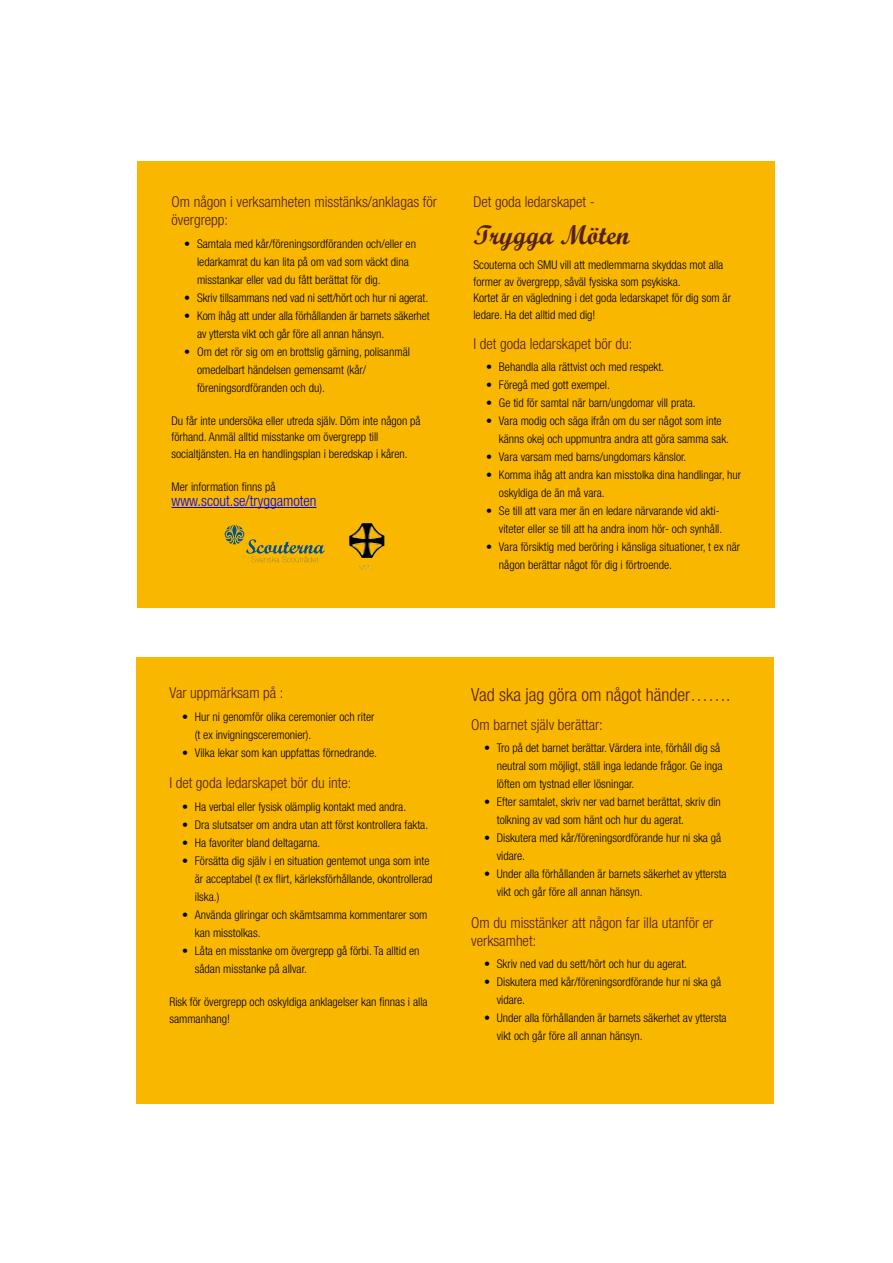
<style>
.page{position:relative;width:893px;height:1263px;background:#fff}
.page>*{position:absolute;margin:0;border:0;box-sizing:border-box;transform-origin:0 0}
.t1{font:27px "Script MT Bold";color:#51201b}
.t2{font:300 condensed 18px "Helvetica Neue";color:#51201b}
.t3{font:300 condensed 15px/18px "Helvetica Neue";color:#51201b}
.t4{font:300 condensed 15px "Helvetica Neue";color:#00f}
.t5{font:300 condensed 12px/18px "Helvetica Neue";color:#000}
</style>
<div class="page">
<div style="left:137px;top:162px;width:638px;height:446px;background:#fab700"></div>
<hr style="left:171px;top:507px;width:145px;height:1px;background:#00f">
<svg style="left:225px;top:525px;width:100px;height:37px"></svg>
<img style="left:349px;top:523px;width:35px;height:47px">
<div style="left:136px;top:657px;width:638px;height:446px;background:#fab700"></div>
<p class="t3" style="left:171px;top:193px;width:267px">Om någon i verksamheten misstänks/anklagas för övergrepp:</p>
<p class="t5" style="left:197px;top:235px;width:221px;text-indent:-13px">• Samtala med kår/föreningsordföranden och/eller en ledarkamrat du kan lita på om vad som väckt dina misstankar eller vad du fått berättat för dig.</p>
<p class="t5" style="left:184px;top:289px;width:245px">• Skriv tillsammans ned vad ni sett/hört och hur ni agerat.</p>
<p class="t5" style="left:197px;top:307px;width:234px;text-indent:-13px">• Kom ihåg att under alla förhållanden är barnets säkerhet av yttersta vikt och går före all annan hänsyn.</p>
<p class="t5" style="left:197px;top:343px;width:214px;text-indent:-13px">• Om det rör sig om en brottslig gärning, polisanmäl omedelbart händelsen gemensamt (kår/ föreningsordföranden och du).</p>
<p class="t5" style="left:171px;top:412px;width:251px;line-height:16.5px">Du får inte undersöka eller utreda själv. Döm inte någon på förhand. Anmäl alltid misstanke om övergrepp till socialtjänsten. Ha en handlingsplan i beredskap i kåren.</p>
<p class="t5" style="left:171px;top:478px;width:106px">Mer information finns på</p>
<p class="t4" style="left:171px;top:492px;width:147px">www.scout.se/tryggamoten</p>
<p class="t3" style="left:473px;top:193px;width:123px">Det goda ledarskapet -</p>
<h1 class="t1" style="left:473px;top:219px;width:158px">Trygga Möten</h1>
<p class="t5" style="left:473px;top:257px;width:259px;line-height:16.5px">Scouterna och SMU vill att medlemmarna skyddas mot alla former av övergrepp, såväl fysiska som psykiska.<br>Kortet är en vägledning i det goda ledarskapet för dig som är ledare. Ha det alltid med dig!</p>
<p class="t3" style="left:473px;top:334px;width:161px">I det goda ledarskapet bör du:</p>
<p class="t5" style="left:486px;top:358px;width:179px">• Behandla alla rättvist och med respekt.</p>
<p class="t5" style="left:486px;top:376px;width:125px">• Föregå med gott exempel.</p>
<p class="t5" style="left:486px;top:394px;width:211px">• Ge tid för samtal när barn/ungdomar vill prata.</p>
<p class="t5" style="left:499px;top:412px;width:232px;text-indent:-13px">• Vara modig och säga ifrån om du ser något som inte känns okej och uppmuntra andra att göra samma sak.</p>
<p class="t5" style="left:486px;top:448px;width:202px">• Vara varsam med barns/ungdomars känslor.</p>
<p class="t5" style="left:499px;top:466px;width:244px;text-indent:-13px">• Komma ihåg att andra kan misstolka dina handlingar, hur oskyldiga de än må vara.</p>
<p class="t5" style="left:486px;top:502px;width:238px;text-align:right">• Se till att vara mer än en ledare närvarande vid akti&shy;viteter eller se till att ha andra inom hör- och synhåll.</p>
<p class="t5" style="left:499px;top:538px;width:243px;text-indent:-13px">• Vara försiktig med beröring i känsliga situationer, t ex när någon berättar något för dig i förtroende.</p>
<p class="t3" style="left:169px;top:684px;width:116px">Var uppmärksam på :</p>
<p class="t5" style="left:195px;top:708px;width:181px;text-indent:-13px">• Hur ni genomför olika ceremonier och riter (t ex invigningsceremonier).</p>
<p class="t5" style="left:182px;top:744px;width:196px">• Vilka lekar som kan uppfattas förnedrande.</p>
<p class="t3" style="left:169px;top:774px;width:184px">I det goda ledarskapet bör du inte:</p>
<p class="t5" style="left:182px;top:798px;width:226px">• Ha verbal eller fysisk olämplig kontakt med andra.</p>
<p class="t5" style="left:182px;top:816px;width:248px">• Dra slutsatser om andra utan att först kontrollera fakta.</p>
<p class="t5" style="left:182px;top:834px;width:140px">• Ha favoriter bland deltagarna.</p>
<p class="t5" style="left:195px;top:852px;width:239px;text-indent:-13px">• Försätta dig själv i en situation gentemot unga som inte är acceptabel (t ex flirt, kärleksförhållande, okontrollerad ilska.)</p>
<p class="t5" style="left:195px;top:906px;width:234px;text-indent:-13px">• Använda gliringar och skämtsamma kommentarer som kan misstolkas.</p>
<p class="t5" style="left:195px;top:942px;width:226px;text-indent:-13px">• Låta en misstanke om övergrepp gå förbi. Ta alltid en sådan misstanke på allvar.</p>
<p class="t5" style="left:169px;top:993px;width:260px;line-height:16.5px">Risk för övergrepp och oskyldiga anklagelser kan finnas i alla sammanhang!</p>
<h2 class="t2" style="left:471px;top:684px;width:261px">Vad ska jag göra om något händer…….</h2>
<p class="t3" style="left:471px;top:715px;width:133px">Om barnet själv berättar:</p>
<p class="t5" style="left:497px;top:739px;width:227px;text-indent:-13px">• Tro på det barnet berättar. Värdera inte, förhåll dig så neutral som möjligt, ställ inga ledande frågor. Ge inga löften om tystnad eller lösningar.</p>
<p class="t5" style="left:497px;top:793px;width:226px;text-indent:-13px">• Efter samtalet, skriv ner vad barnet berättat, skriv din tolkning av vad som hänt och hur du agerat.</p>
<p class="t5" style="left:497px;top:829px;width:226px;text-indent:-13px">• Diskutera med kår/föreningsordförande hur ni ska gå vidare.</p>
<p class="t5" style="left:497px;top:865px;width:231px;text-indent:-13px">• Under alla förhållanden är barnets säkerhet av yttersta vikt och går före all annan hänsyn.</p>
<p class="t3" style="left:471px;top:913px;width:244px">Om du misstänker att någon far illa utanför er verksamhet:</p>
<p class="t5" style="left:484px;top:955px;width:205px">• Skriv ned vad du sett/hört och hur du agerat.</p>
<p class="t5" style="left:497px;top:973px;width:226px;text-indent:-13px">• Diskutera med kår/föreningsordförande hur ni ska gå vidare.</p>
<p class="t5" style="left:497px;top:1009px;width:231px;text-indent:-13px">• Under alla förhållanden är barnets säkerhet av yttersta vikt och går före all annan hänsyn.</p>
</div>
